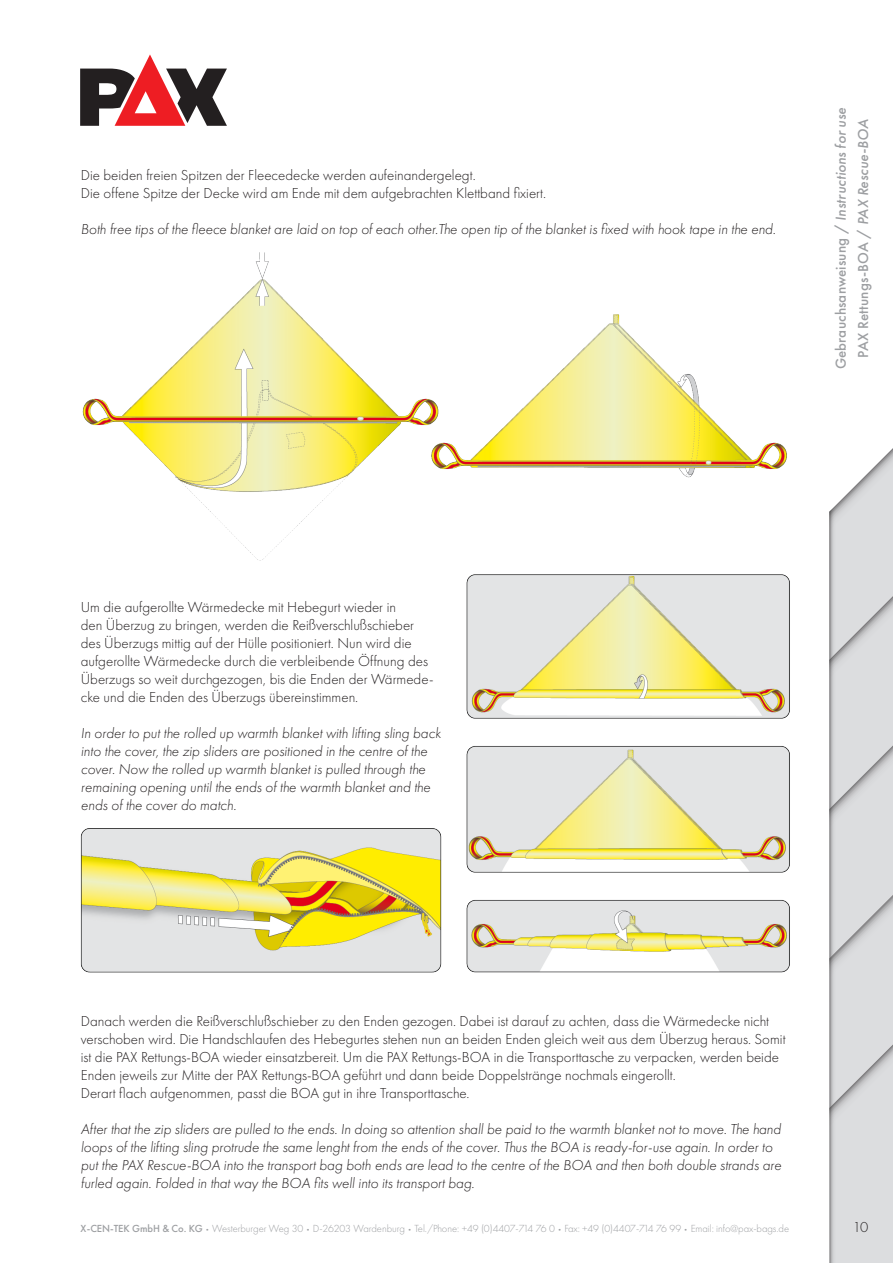
<style>
.page{position:relative;width:893px;height:1263px;background:#fff}
.page>*{position:absolute;margin:0;border:0;box-sizing:border-box;transform-origin:0 0}
.t1{font:300 15px/18px "Futura PT";color:#231f20}
.t2{font:italic 300 15px/18px "Futura PT";color:#231f20}
.t3{font:500 15px/22.5px "Futura PT";letter-spacing:.01em;color:#9d9fa2;text-align:center}
.t4{font:300 10.65px "Futura PT";letter-spacing:-.005em;color:#9d9fa2}
.s1{font-style:italic}
.s2{font-weight:500}
.s3{font-size:6.6px}
</style>
<div class="page">
<img style="left:80px;top:54px;width:813px;height:1209px">
<p class="t1" style="left:81px;top:166px;width:467px">Die beiden freien Spitzen der Fleecedecke werden aufeinandergelegt.<br>Die offene Spitze der Decke wird am Ende mit dem aufgebrachten Klettband fixiert.</p>
<p class="t2" style="left:81px;top:220px;width:696px">Both free tips of the fleece blanket are laid on top of each other.The open tip of the blanket is fixed with hook tape in the end.</p>
<p class="t3" style="left:829px;top:369px;width:263px;rotate:-90deg">Gebrauchsanweisung / <span class="s1">Instructions for use<br></span>PAX Rettungs-BOA / <span class="s1">PAX Rescue-BOA</span></p>
<p class="t1" style="left:81px;top:598px;width:354px">Um die aufgerollte Wärmedecke mit Hebegurt wieder in<br>den Überzug zu bringen, werden die Reißverschlußschieber des Überzugs mittig auf der Hülle positioniert. Nun wird die aufgerollte Wärmedecke durch die verbleibende Öffnung des Überzugs so weit durchgezogen, bis die Enden der Wärmede&shy;cke und die Enden des Überzugs übereinstimmen.</p>
<p class="t2" style="left:81px;top:724px;width:362px">In order to put the rolled up warmth blanket with lifting sling back into the cover, the zip sliders are positioned in the centre of the cover. Now the rolled up warmth blanket is pulled through the remaining opening until the ends of the warmth blanket and the ends of the cover do match.</p>
<p class="t1" style="left:81px;top:1012px;width:706px">Danach werden die Reißverschlußschieber zu den Enden gezogen. Dabei ist darauf zu achten, dass die Wärmedecke nicht verschoben wird. Die Handschlaufen des Hebegurtes stehen nun an beiden Enden gleich weit aus dem Überzug heraus. Somit ist die PAX Rettungs-BOA wieder einsatzbereit. Um die PAX Rettungs-BOA in die Transporttasche zu verpacken, werden beide Enden jeweils zur Mitte der PAX Rettungs-BOA geführt und dann beide Doppelstränge nochmals eingerollt.<br>Derart flach aufgenommen, passt die BOA gut in ihre Transporttasche.</p>
<p class="t2" style="left:81px;top:1120px;width:702px">After that the zip sliders are pulled to the ends. In doing so attention shall be paid to the warmth blanket not to move. The hand loops of the lifting sling protrude the same lenght from the ends of the cover. Thus the BOA is ready-for-use again. In order to put the PAX Rescue-BOA into the transport bag both ends are lead to the centre of the BOA and then both double strands are furled again. Folded in that way the BOA fits well into its transport bag.</p>
<p class="t4" style="left:81px;top:1223px;width:710px"><span class="s2">X-CEN-TEK GmbH &amp; Co. KG</span> <span class="s3">•</span> Westerburger Weg 30 <span class="s3">•</span> D-26203 Wardenburg <span class="s3">•</span> Tel./Phone: +49 (0)4407-714 76 0 <span class="s3">•</span> Fax: +49 (0)4407-714 76 99 <span class="s3">•</span> Email: info@pax-bags.de</p>
<p class="t1" style="left:853px;top:1218px;width:17px">10</p>
</div>
